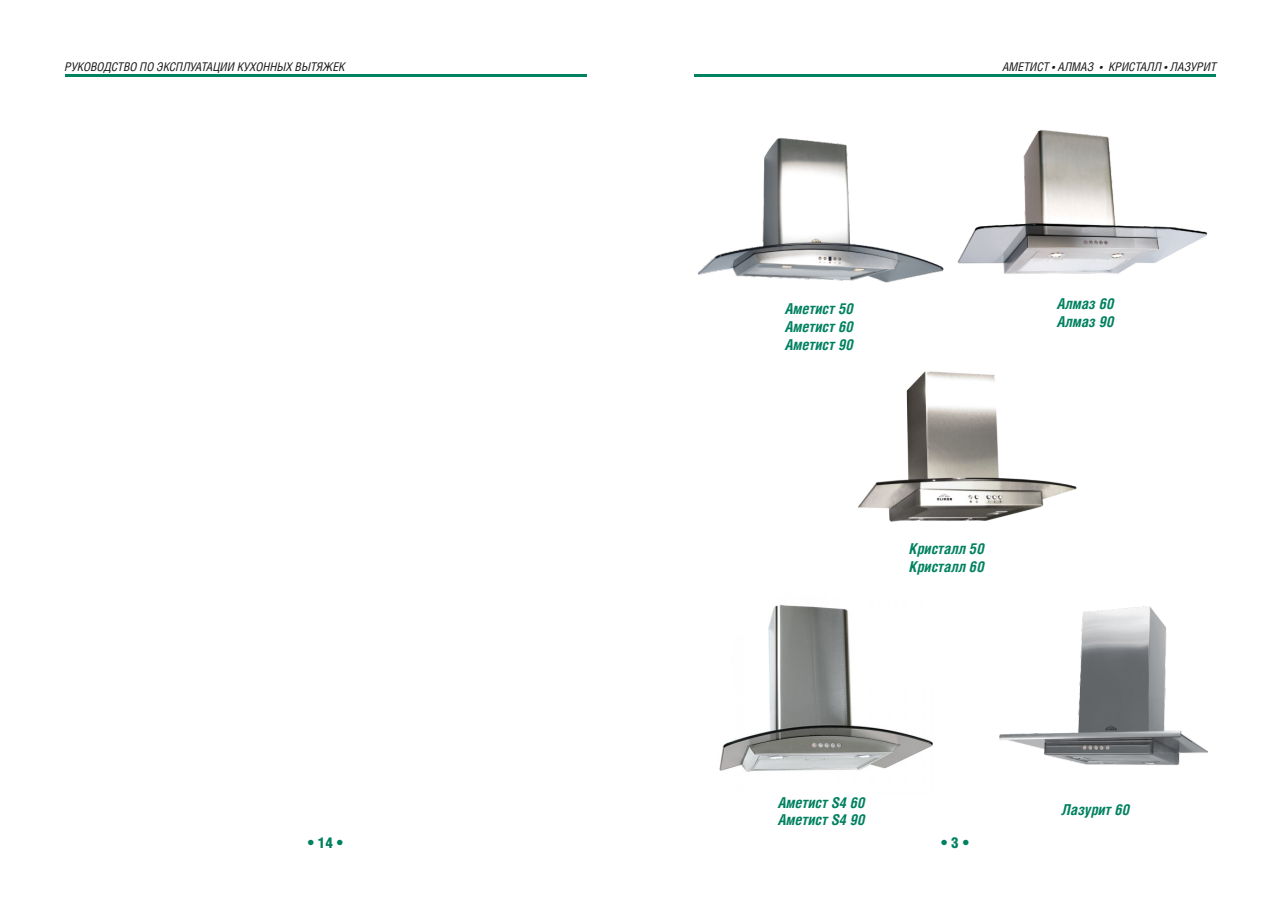
<style>
.page{position:relative;width:1280px;height:910px;background:#fff}
.page>*{position:absolute;margin:0;border:0;box-sizing:border-box;transform-origin:0 0}
.t1{font:italic 700 15px/18px "Helios Cond C";color:#008160}
.t2{font:15px "Helios Cond Black C";color:#008160}
.t3{font:italic 12px "Helios Cond C";color:#151616}
</style>
<div class="page">
<hr style="left:694px;top:74px;width:522px;height:3px;background:#008160">
<img style="left:697px;top:138px;width:247px;height:145px">
<img style="left:957px;top:130px;width:251px;height:145px">
<img style="left:999px;top:606px;width:209px;height:160px">
<img style="left:858px;top:371px;width:218px;height:151px">
<hr style="left:65px;top:74px;width:521px;height:3px;background:#008160">
<img style="left:720px;top:604px;width:212px;height:168px">
<p class="t3" style="left:65px;top:61px;width:282px">РУКОВОДСТВО ПО ЭКСПЛУАТАЦИИ КУХОННЫХ ВЫТЯЖЕК</p>
<p class="t3" style="left:1003px;top:61px;width:215px">АМЕТИСТ • АЛМАЗ • КРИСТАЛЛ • ЛАЗУРИТ</p>
<p class="t1" style="left:785px;top:300px;width:70px;text-align:justify">Аметист 50<br>Аметист 60<br>Аметист 90</p>
<p class="t1" style="left:1057px;top:295px;width:59px">Алмаз 60<br>Алмаз 90</p>
<p class="t1" style="left:909px;top:540px;width:77px">Кристалл 50<br>Кристалл 60</p>
<p class="t1" style="left:778px;top:794px;width:88px;line-height:17.1px">Аметист S4 60<br>Аметист S4 90</p>
<p class="t2" style="left:308px;top:835px;width:37px">• 14 •</p>
<p class="t2" style="left:941px;top:835px;width:29px">• 3 •</p>
<p class="t1" style="left:1062px;top:801px;width:70px">Лазурит 60</p>
</div>
